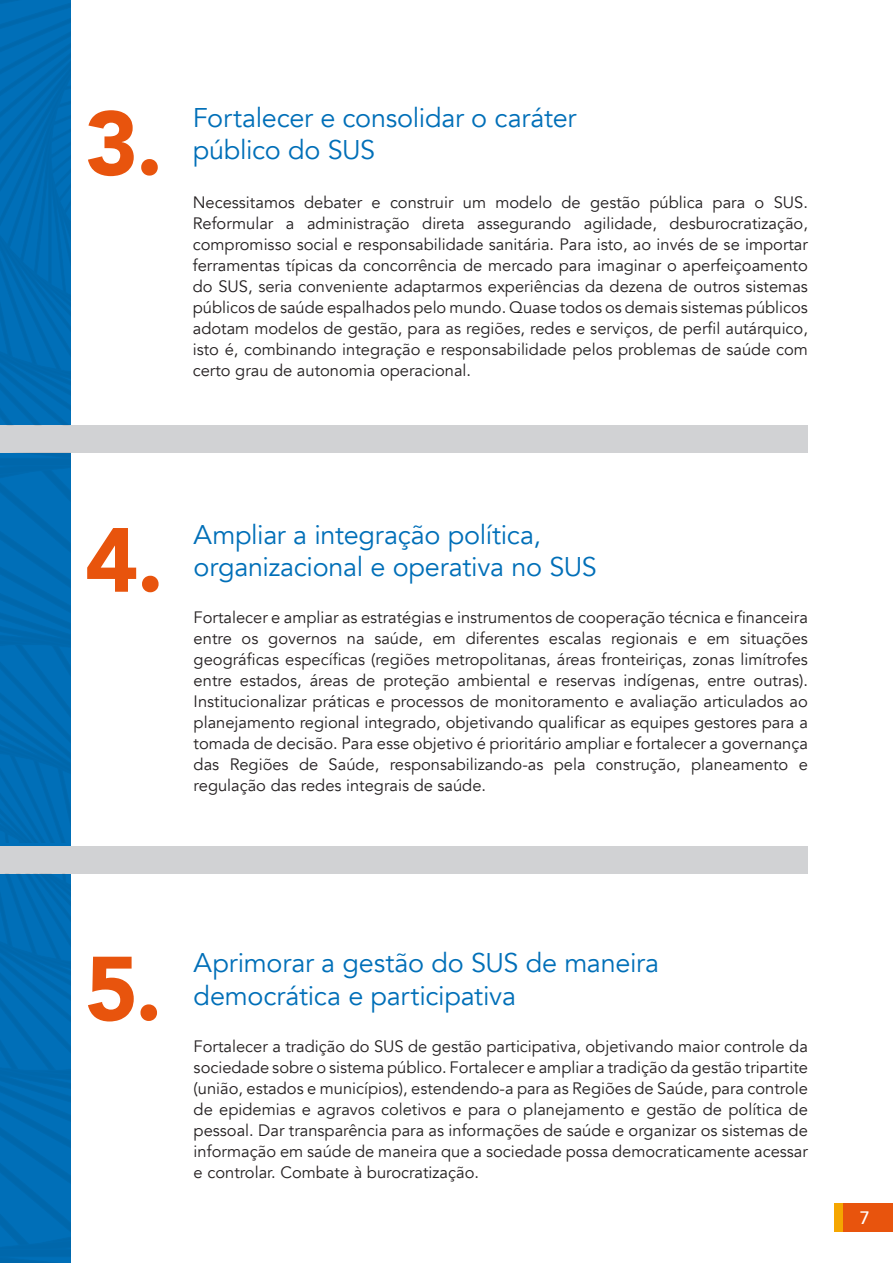
<style>
.page{position:relative;width:893px;height:1263px;background:#fff}
.page>*{position:absolute;margin:0;border:0;box-sizing:border-box;transform-origin:0 0}
.t1{font:900 90px "Avenir";color:#e8540d}
.t2{font:27px/32.4px "Avenir";letter-spacing:-.01em;color:#006fb8}
.t3{font:500 18px "Avenir";color:#fff}
.t4{font:16.5px/21px "Avenir";color:#231f20;text-align:justify}
</style>
<div class="page">
<div style="left:834px;top:1203px;width:59px;height:29px;background:#f5a600"></div>
<div style="left:843px;top:1203px;width:50px;height:29px;background:#e8540d"></div>
<div style="left:0;top:425px;width:808px;height:28px;background:#d1d2d4"></div>
<div style="left:0;top:846px;width:808px;height:27px;background:#d1d2d4"></div>
<img style="left:0;top:0;width:70px;height:425px">
<img style="left:0;top:873px;width:70px;height:390px">
<img style="left:0;top:453px;width:70px;height:389px">
<p class="t1" style="left:85px;top:67px;width:79px">3.</p>
<p class="t2" style="left:193px;top:102px;width:385px">Fortalecer e consolidar o caráter público do SUS</p>
<p class="t4" style="left:193px;top:192px;width:617px">Necessitamos debater e construir um modelo de gestão pública para o SUS.<br>Reformular a administração direta assegurando agilidade, desburocratização, compromisso social e responsabilidade sanitária. Para isto, ao invés de se importar ferramentas típicas da concorrência de mercado para imaginar o aperfeiçoamento do SUS, seria conveniente adaptarmos experiências da dezena de outros sistemas públicos de saúde espalhados pelo mundo. Quase todos os demais sistemas públicos adotam modelos de gestão, para as regiões, redes e serviços, de perfil autárquico, isto é, combinando integração e responsabilidade pelos problemas de saúde com certo grau de autonomia operacional.</p>
<p class="t1" style="left:85px;top:483px;width:80px">4.</p>
<p class="t2" style="left:194px;top:519px;width:405px">Ampliar a integração política, organizacional e operativa no SUS</p>
<p class="t4" style="left:194px;top:607px;width:616px">Fortalecer e ampliar as estratégias e instrumentos de cooperação técnica e financeira entre os governos na saúde, em diferentes escalas regionais e em situações geográficas específicas (regiões metropolitanas, áreas fronteiriças, zonas limítrofes entre estados, áreas de proteção ambiental e reservas indígenas, entre outras).<br>Institucionalizar práticas e processos de monitoramento e avaliação articulados ao planejamento regional integrado, objetivando qualificar as equipes gestores para a tomada de decisão. Para esse objetivo é prioritário ampliar e fortalecer a governança das Regiões de Saúde, responsabilizando-as pela construção, planeamento e regulação das redes integrais de saúde.</p>
<p class="t1" style="left:85px;top:912px;width:79px">5.</p>
<p class="t2" style="left:194px;top:947px;width:467px">Aprimorar a gestão do SUS de maneira democrática e participativa</p>
<p class="t4" style="left:194px;top:1036px;width:616px">Fortalecer a tradição do SUS de gestão participativa, objetivando maior controle da sociedade sobre o sistema público. Fortalecer e ampliar a tradição da gestão tripartite (união, estados e municípios), estendendo-a para as Regiões de Saúde, para controle de epidemias e agravos coletivos e para o planejamento e gestão de política de pessoal. Dar transparência para as informações de saúde e organizar os sistemas de informação em saúde de maneira que a sociedade possa democraticamente acessar e controlar. Combate à burocratização.</p>
<p class="t3" style="left:860px;top:1202px;width:12px">7</p>
</div>
